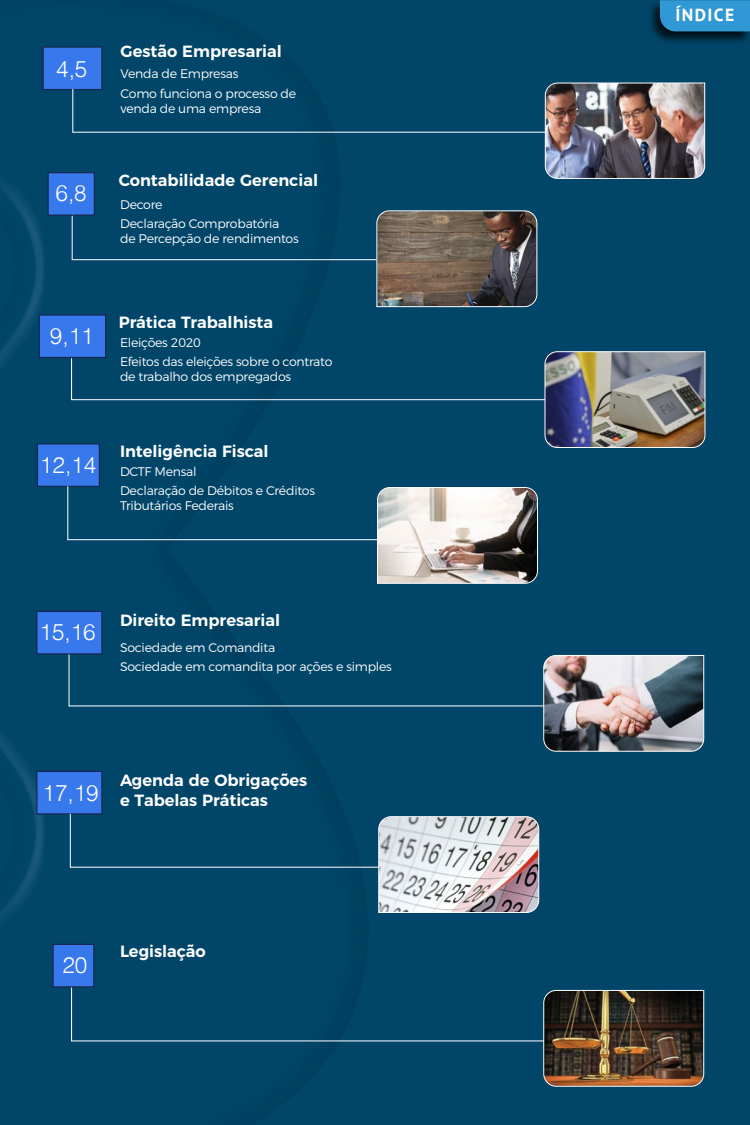
<style>
.page{position:relative;width:750px;height:1125px;background:#014669}
.page>*{position:absolute;margin:0;border:0;box-sizing:border-box;transform-origin:0 0}
.t1{font:22.5px "Switzerland Light";color:#fff}
.t2{font:700 17.5px "PT Sans";letter-spacing:.08em;color:#fff}
.t3{font:600 16.25px/20px "Montserrat";color:#fff}
.t4{font:300 12.5px/18.8px "Montserrat";letter-spacing:-.02em;color:#fff}
</style>
<div class="page">
<img style="left:0;top:91px;width:685px;height:950px">
<img style="left:545px;top:82px;width:160px;height:97px">
<svg style="left:376px;top:210px;width:162px;height:97px;background:#6b5f56"></svg>
<img style="left:544px;top:351px;width:162px;height:97px">
<svg style="left:377px;top:487px;width:161px;height:97px;background:#bdb7b3"></svg>
<img style="left:543px;top:655px;width:161px;height:97px">
<img style="left:378px;top:816px;width:161px;height:97px">
<img style="left:543px;top:990px;width:161px;height:97px">
<svg style="left:42px;top:46px;width:61px;height:45px;background:#316fd8"></svg>
<svg style="left:47px;top:171px;width:49px;height:45px;background:#306dd5"></svg>
<svg style="left:38px;top:314px;width:69px;height:45px;background:#316fd8"></svg>
<svg style="left:36px;top:443px;width:65px;height:45px;background:#316fd7"></svg>
<svg style="left:36px;top:610px;width:67px;height:45px;background:#326fd9"></svg>
<svg style="left:36px;top:770px;width:67px;height:45px;background:#326fd9"></svg>
<svg style="left:52px;top:943px;width:43px;height:45px;background:#306dd5"></svg>
<hr style="left:72px;top:132px;width:473px;height:1px;background:#fff">
<hr style="left:72px;top:89px;width:1px;height:43px;background:#fff">
<hr style="left:72px;top:259px;width:304px;height:1px;background:#fff">
<hr style="left:72px;top:216px;width:1px;height:44px;background:#fff">
<hr style="left:71px;top:399px;width:474px;height:1px;background:#fff">
<hr style="left:71px;top:358px;width:1px;height:42px;background:#fff">
<hr style="left:68px;top:539px;width:310px;height:1px;background:#fff">
<hr style="left:68px;top:486px;width:1px;height:54px;background:#fff">
<hr style="left:69px;top:706px;width:475px;height:1px;background:#fff">
<hr style="left:69px;top:655px;width:1px;height:51px;background:#fff">
<hr style="left:70px;top:867px;width:309px;height:1px;background:#fff">
<hr style="left:70px;top:814px;width:1px;height:54px;background:#fff">
<hr style="left:71px;top:1041px;width:473px;height:1px;background:#fff">
<hr style="left:71px;top:988px;width:1px;height:53px;background:#fff">
<div style="left:647px;top:0;width:103px;height:45px;background:#000;opacity:.75"></div>
<div style="left:660px;top:0;width:90px;height:31px;background:#3098d4"></div>
<h1 class="t1" style="left:56px;top:55px;width:33px">4,5</h1>
<h1 class="t1" style="left:55px;top:179px;width:33px">6,8</h1>
<h3 class="t3" style="left:121px;top:40px;width:163px">Gestão Empresarial</h3>
<p class="t4" style="left:121px;top:63px;width:177px;line-height:20px">Venda de Empresas<br>Como funciona o processo de</p>
<p class="t4" style="left:121px;top:99px;width:142px">venda de uma empresa</p>
<h3 class="t3" style="left:119px;top:169px;width:201px">Contabilidade Gerencial</h3>
<p class="t4" style="left:120px;top:195px;width:161px">Decore<br>Declaração Comprobatória</p>
<p class="t4" style="left:120px;top:229px;width:180px">de Percepção de rendimentos</p>
<h1 class="t1" style="left:50px;top:322px;width:45px">9,11</h1>
<h1 class="t1" style="left:40px;top:451px;width:58px">12,14</h1>
<h3 class="t3" style="left:119px;top:311px;width:156px">Prática Trabalhista</h3>
<p class="t4" style="left:120px;top:333px;width:214px">Eleições 2020<br>Efeitos das eleições sobre o contrato</p>
<p class="t4" style="left:120px;top:367px;width:173px">de trabalho dos empregados</p>
<h3 class="t3" style="left:120px;top:440px;width:150px">Inteligência Fiscal</h3>
<p class="t4" style="left:120px;top:462px;width:197px">DCTF Mensal<br>Declaração de Débitos e Créditos</p>
<p class="t4" style="left:120px;top:496px;width:115px">Tributários Federais</p>
<h1 class="t1" style="left:39px;top:618px;width:58px">15,16</h1>
<h3 class="t3" style="left:120px;top:609px;width:162px">Direito Empresarial</h3>
<p class="t4" style="left:120px;top:638px;width:273px">Sociedade em Comandita<br>Sociedade em comandita por ações e simples</p>
<h1 class="t1" style="left:42px;top:779px;width:58px">17,19</h1>
<h3 class="t3" style="left:120px;top:769px;width:189px">Agenda de Obrigações e Tabelas Práticas</h3>
<h1 class="t1" style="left:62px;top:951px;width:27px">20</h1>
<h3 class="t3" style="left:120px;top:940px;width:87px">Legislação</h3>
<h2 class="t2" style="left:676px;top:3px;width:60px">ÍNDICE</h2>
</div>
